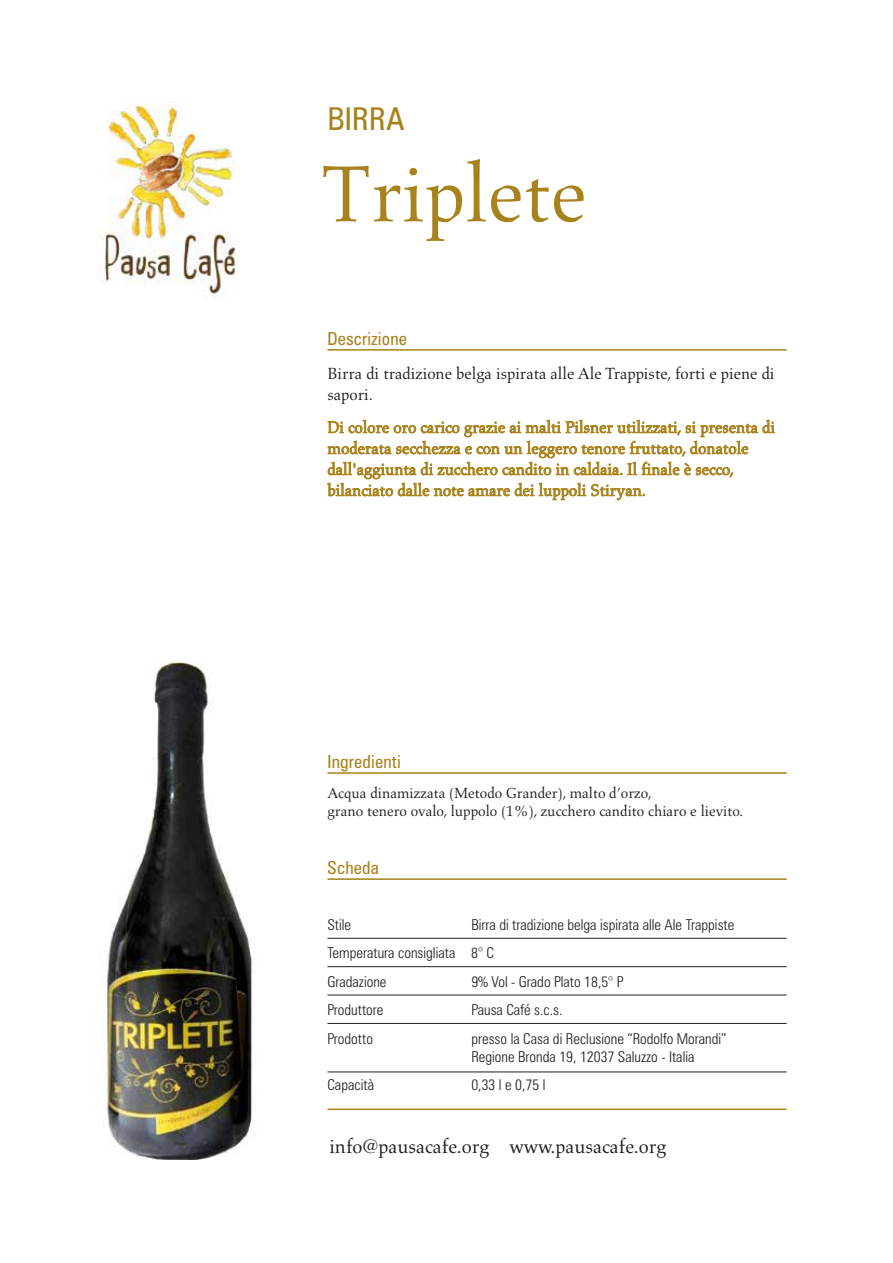
<style>
.page{position:relative;width:893px;height:1263px;background:#fff}
.page>*{position:absolute;margin:0;border:0;box-sizing:border-box;transform-origin:0 0}
.t1{font:81px "Aldus";color:#a8821c}
.t2{font:condensed 31.5px "Zurich BT";color:#a8821c}
.t3{font:19.95px "Aldus";color:#1d1d1b}
.t4{font:condensed 18px "Zurich BT";letter-spacing:.01em;color:#a8821c}
.t5{font:16.5px/21px "Aldus";color:#a8821c}
.t6{font:16.5px/21px "Aldus";color:#1d1d1b}
.t7{font:300 condensed 15px/28.5px "Zurich BT";color:#1d1d1b}
.t8{font:15px/18px "Aldus";color:#1d1d1b}
</style>
<div class="page">
<img style="left:101px;top:663px;width:152px;height:497px">
<hr style="left:327px;top:772px;width:460px;height:2px;background:#a8821c">
<hr style="left:327px;top:878px;width:460px;height:2px;background:#a8821c">
<hr style="left:327px;top:1108px;width:460px;height:2px;background:#a8821c">
<hr style="left:327px;top:938px;width:460px;height:1px;background:#1d1d1b">
<hr style="left:327px;top:966px;width:460px;height:1px;background:#1d1d1b">
<hr style="left:327px;top:995px;width:460px;height:1px;background:#1d1d1b">
<hr style="left:327px;top:1023px;width:460px;height:1px;background:#1d1d1b">
<hr style="left:327px;top:1072px;width:460px;height:1px;background:#1d1d1b">
<svg style="left:327px;top:419px;width:448px;height:82px"></svg>
<hr style="left:327px;top:349px;width:460px;height:2px;background:#a8821c">
<img style="left:99px;top:99px;width:139px;height:202px">
<h2 class="t2" style="left:327px;top:100px;width:79px">BIRRA</h2>
<h1 class="t1" style="left:321px;top:149px;width:267px">Triplete</h1>
<p class="t4" style="left:327px;top:327px;width:81px">Descrizione</p>
<p class="t6" style="left:327px;top:363px;width:449px">Birra di tradizione belga ispirata alle Ale Trappiste, forti e piene di sapori.</p>
<p class="t5" style="left:327px;top:417px;width:449px">Di colore oro carico grazie ai malti Pilsner utilizzati, si presenta di moderata secchezza e con un leggero tenore fruttato, donatole dall'aggiunta di zucchero candito in caldaia. Il finale è secco, bilanciato dalle note amare dei luppoli Stiryan.</p>
<p class="t4" style="left:327px;top:750px;width:75px">Ingredienti</p>
<p class="t8" style="left:327px;top:784px;width:417px">Acqua dinamizzata (Metodo Grander), malto d’orzo,<br>grano tenero ovalo, luppolo (1%), zucchero candito chiaro e lievito.</p>
<p class="t4" style="left:327px;top:856px;width:53px">Scheda</p>
<p class="t7" style="left:327px;top:910px;width:25px">Stile</p>
<p class="t7" style="left:327px;top:910px;width:409px;text-indent:144px">Birra di tradizione belga ispirata alle Ale Trappiste<br>Temperatura consigliata 8° C<br>Gradazione</p>
<p class="t7" style="left:471px;top:967px;width:154px">9% Vol - Grado Plato 18,5° P</p>
<p class="t7" style="left:327px;top:995px;width:58px">Produttore</p>
<p class="t7" style="left:471px;top:995px;width:93px">Pausa Café s.c.s.</p>
<p class="t7" style="left:327px;top:1024px;width:47px">Prodotto</p>
<p class="t7" style="left:471px;top:1029px;width:257px;line-height:18px">presso la Casa di Reclusione “Rodolfo Morandi”<br>Regione Bronda 19, 12037 Saluzzo - Italia</p>
<p class="t7" style="left:327px;top:1070px;width:48px">Capacità</p>
<p class="t7" style="left:471px;top:1070px;width:76px">0,33 l e 0,75 l</p>
<h3 class="t3" style="left:329px;top:1135px;width:339px">info@pausacafe.org www.pausacafe.org</h3>
</div>
